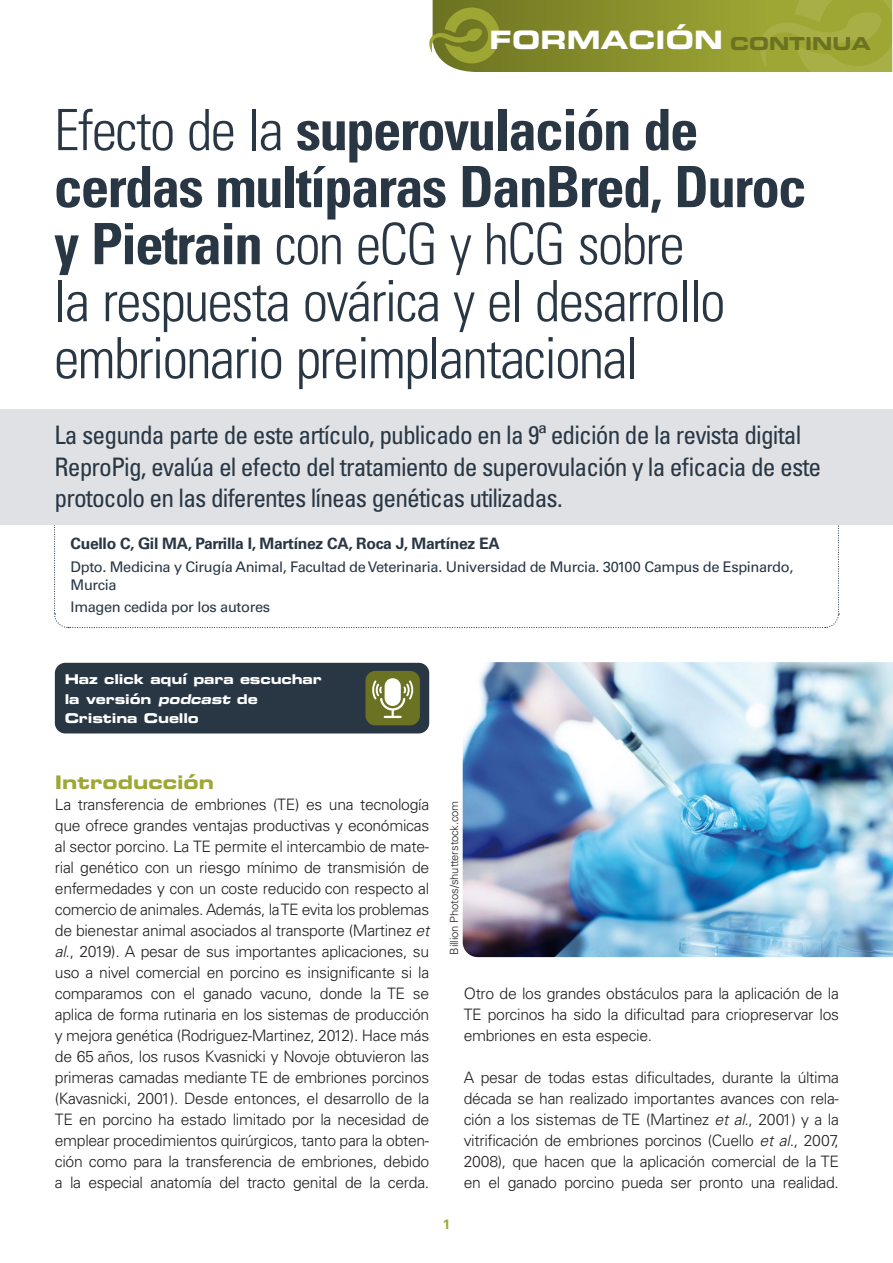
<style>
.page{position:relative;width:893px;height:1263px;background:#fff}
.page>*{position:absolute;margin:0;border:0;box-sizing:border-box;transform-origin:0 0}
.MSD_Titular{font:300 condensed 57px/57px "Univers LT Std";letter-spacing:-.03em;color:#293745}
.MSD_Subtitular{font:condensed 25.5px/31.5px "Univers LT Std";letter-spacing:-.035em;color:#293745}
.t1{font:25.35px "Eurostile LT Std Bold Ex 2";letter-spacing:.005em;color:#fff}
.MSD_Apartado_1{font:18.75px "Eurostile LT Std Bold Ex 2";color:#9fa734}
.MSD_Texto_normal{font:300 15.75px/21px "Univers LT Std";letter-spacing:-.02em;color:#231f20;text-align:justify}
.MSD_Autor{font:700 15.75px "Univers LT Std";letter-spacing:-.02em;color:#293745}
.MSD_Autor_datos{font:14.7px/18px "Univers LT Std";letter-spacing:-.025em;color:#293745}
.MSD_Titular_desplega{font:13.5px/19.5px "Eurostile LT Std Bold Ex 2";letter-spacing:-.01em;color:#fff}
.t2{font:700 13.5px "Univers LT Std";color:#9fa734}
.MSD_Fuente_foto{font:300 11.25px "Univers LT Std";letter-spacing:-.01em;color:#231f20}
.s1{font-size:17.85px;color:#6b7221}
.s2{font-weight:700}
.s3{font-style:italic}
</style>
<div class="page">
<svg style="left:53px;top:524px;width:787px;height:105px"></svg>
<img style="left:463px;top:662px;width:430px;height:295px">
<svg style="left:429px;top:0;width:464px;height:72px;background:#919934"></svg>
<div style="left:55px;top:663px;width:374px;height:70px;background:#293745;border-radius:10px"></div>
<div style="left:0;top:409px;width:893px;height:115px;background:#e0e1e4"></div>
<svg style="left:365px;top:671px;width:55px;height:54px;background:#8a8f54"></svg>
<h3 class="t1" style="left:489px;top:22px;width:383px">FORMACIÓN <span class="s1">CONTINUA</span></h3>
<p class="MSD_Titular" style="left:54px;top:102px;width:754px">Efecto de la <span class="s2">superovulación de cerdas multíparas DanBred, Duroc y Pietrain</span> con eCG y hCG sobre<br>la respuesta ovárica y el desarrollo embrionario preimplantacional</p>
<p class="MSD_Subtitular" style="left:55px;top:419px;width:768px">La segunda parte de este artículo, publicado en la 9ª edición de la revista digital<br>ReproPig, evalúa el efecto del tratamiento de superovulación y la eficacia de este protocolo en las diferentes líneas genéticas utilizadas.</p>
<p class="MSD_Autor" style="left:71px;top:534px;width:431px">Cuello C, Gil MA, Parrilla I, Martínez CA, Roca J, Martínez EA</p>
<p class="MSD_Autor_datos" style="left:71px;top:558px;width:724px">Dpto. Medicina y Cirugía Animal, Facultad de Veterinaria. Universidad de Murcia. 30100 Campus de Espinardo,<br>Murcia</p>
<p class="MSD_Autor_datos" style="left:71px;top:598px;width:201px">Imagen cedida por los autores</p>
<p class="MSD_Titular_desplega" style="left:65px;top:669px;width:259px">Haz click aquí para escuchar la versión <span class="s3">podcast</span> de<br>Cristina Cuello</p>
<p class="MSD_Apartado_1" style="left:55px;top:769px;width:161px">Introducción</p>
<p class="MSD_Texto_normal" style="left:55px;top:794px;width:376px">La transferencia de embriones (TE) es una tecnología que ofrece grandes ventajas productivas y económicas al sector porcino. La TE permite el intercambio de mate&shy;rial genético con un riesgo mínimo de transmisión de enfermedades y con un coste reducido con respecto al comercio de animales. Además, la TE evita los problemas de bienestar animal asociados al transporte (Martinez <span class="s3">et al</span>., 2019). A pesar de sus importantes aplicaciones, su uso a nivel comercial en porcino es insignificante si la comparamos con el ganado vacuno, donde la TE se aplica de forma rutinaria en los sistemas de producción y mejora genética (Rodriguez-Martinez, 2012). Hace más de 65 años, los rusos Kvasnicki y Novoje obtuvieron las primeras camadas mediante TE de embriones porcinos (Kavasnicki, 2001). Desde entonces, el desarrollo de la TE en porcino ha estado limitado por la necesidad de emplear procedimientos quirúrgicos, tanto para la obten&shy;ción como para la transferencia de embriones, debido a la especial anatomía del tracto genital de la cerda.</p>
<p class="MSD_Fuente_foto" style="left:447px;top:955px;width:156px;rotate:-90deg">Billion Photos/shutterstock.com</p>
<p class="t2" style="left:443px;top:1217px;width:9px">1</p>
<p class="MSD_Texto_normal" style="left:464px;top:983px;width:377px">Otro de los grandes obstáculos para la aplicación de la TE porcinos ha sido la dificultad para criopreservar los embriones en esta especie.</p>
<p class="MSD_Texto_normal" style="left:464px;top:1067px;width:377px">A pesar de todas estas dificultades, durante la última década se han realizado importantes avances con rela&shy;ción a los sistemas de TE (Martinez <span class="s3">et al</span>., 2001) y a la vitrificación de embriones porcinos (Cuello <span class="s3">et al</span>., 2007, 2008), que hacen que la aplicación comercial de la TE en el ganado porcino pueda ser pronto una realidad.</p>
</div>
